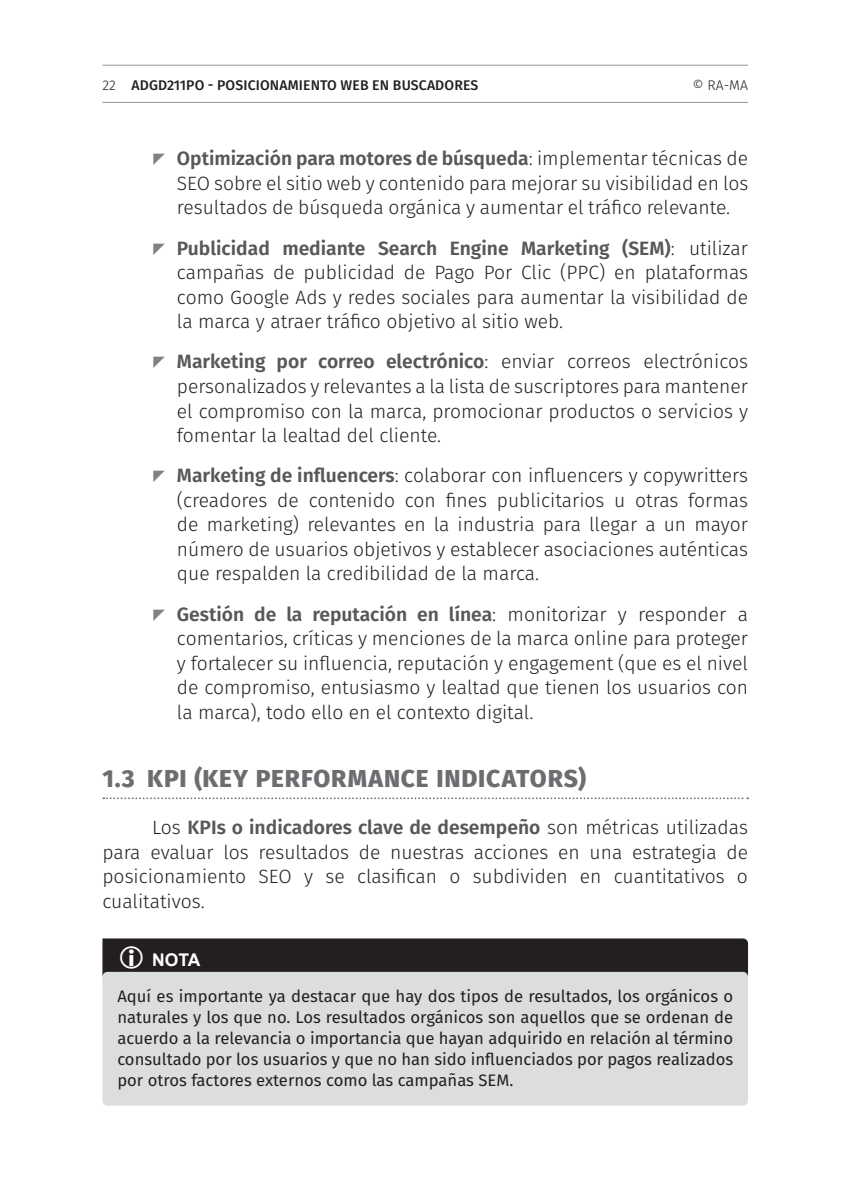
<style>
.page{position:relative;width:847px;height:1198px;background:#fff}
.page>*{position:absolute;margin:0;border:0;box-sizing:border-box;transform-origin:0 0}
.t1{font:800 24.5px "Fira Sans";letter-spacing:.035em;color:#6c6d70}
.t2{font:300 19.25px/24.5px "Fira Sans";color:#231f20;text-align:justify}
.t3{font:700 17.5px "Arial";color:#fff}
.t4{font:16.62px/21px "Fira Sans";color:#231f20;text-align:justify}
.t5{font:500 14px "Fira Sans";letter-spacing:.01em;color:#231f20}
.t6{font:300 14px "Fira Sans";color:#231f20}
.s1{font-weight:300}
.s2{font-weight:600;color:#57585a}
</style>
<div class="page">
<hr style="left:102px;top:102px;width:645px;height:1px;background:#939598">
<hr style="left:102px;top:65px;width:645px;height:1px;background:#939598">
<svg style="left:103px;top:797px;width:644px;height:2px"></svg>
<div style="left:102px;top:971px;width:645px;height:134px;background:#dcdddf;border-radius:5px"></div>
<svg style="left:102px;top:938px;width:645px;height:41px"></svg>
<p class="t5" style="left:102px;top:74px;width:377px"><span class="s1">22</span> ADGD211PO - POSICIONAMIENTO WEB EN BUSCADORES</p>
<p class="t6" style="left:692px;top:75px;width:57px">© RA-MA</p>
<p class="t2" style="left:177px;top:146px;width:572px"><span class="s2">Optimización para motores de búsqueda</span>: implementar técnicas de SEO sobre el sitio web y contenido para mejorar su visibilidad en los resultados de búsqueda orgánica y aumentar el tráfico relevante.</p>
<p class="t2" style="left:177px;top:235px;width:572px"><span class="s2">Publicidad mediante Search Engine Marketing (SEM)</span>: utilizar campañas de publicidad de Pago Por Clic (PPC) en plataformas como Google Ads y redes sociales para aumentar la visibilidad de la marca y atraer tráfico objetivo al sitio web.</p>
<p class="t2" style="left:177px;top:349px;width:572px"><span class="s2">Marketing por correo electrónico</span>: enviar correos electrónicos personalizados y relevantes a la lista de suscriptores para mantener el compromiso con la marca, promocionar productos o servicios y fomentar la lealtad del cliente.</p>
<p class="t2" style="left:177px;top:463px;width:572px"><span class="s2">Marketing de influencers</span>: colaborar con influencers y copywritters (creadores de contenido con fines publicitarios u otras formas de marketing) relevantes en la industria para llegar a un mayor número de usuarios objetivos y establecer asociaciones auténticas que respalden la credibilidad de la marca.</p>
<p class="t2" style="left:177px;top:601px;width:572px"><span class="s2">Gestión de la reputación en línea</span>: monitorizar y responder a comentarios, críticas y menciones de la marca online para proteger y fortalecer su influencia, reputación y engagement (que es el nivel de compromiso, entusiasmo y lealtad que tienen los usuarios con la marca), todo ello en el contexto digital.</p>
<p class="t1" style="left:102px;top:757px;width:484px">1.3 KPI (KEY PERFORMANCE INDICATORS)</p>
<p class="t2" style="left:102px;top:815px;width:646px;text-indent:50px">Los <span class="s2">KPIs o indicadores clave de desempeño</span> son métricas utilizadas para evaluar los resultados de nuestras acciones en una estrategia de posicionamiento SEO y se clasifican o subdividen en cuantitativos o cualitativos.</p>
<p class="t3" style="left:152px;top:947px;width:50px">NOTA</p>
<p class="t4" style="left:117px;top:985px;width:617px">Aquí es importante ya destacar que hay dos tipos de resultados, los orgánicos o naturales y los que no. Los resultados orgánicos son aquellos que se ordenan de acuerdo a la relevancia o importancia que hayan adquirido en relación al término consultado por los usuarios y que no han sido influenciados por pagos realizados por otros factores externos como las campañas SEM.</p>
</div>
